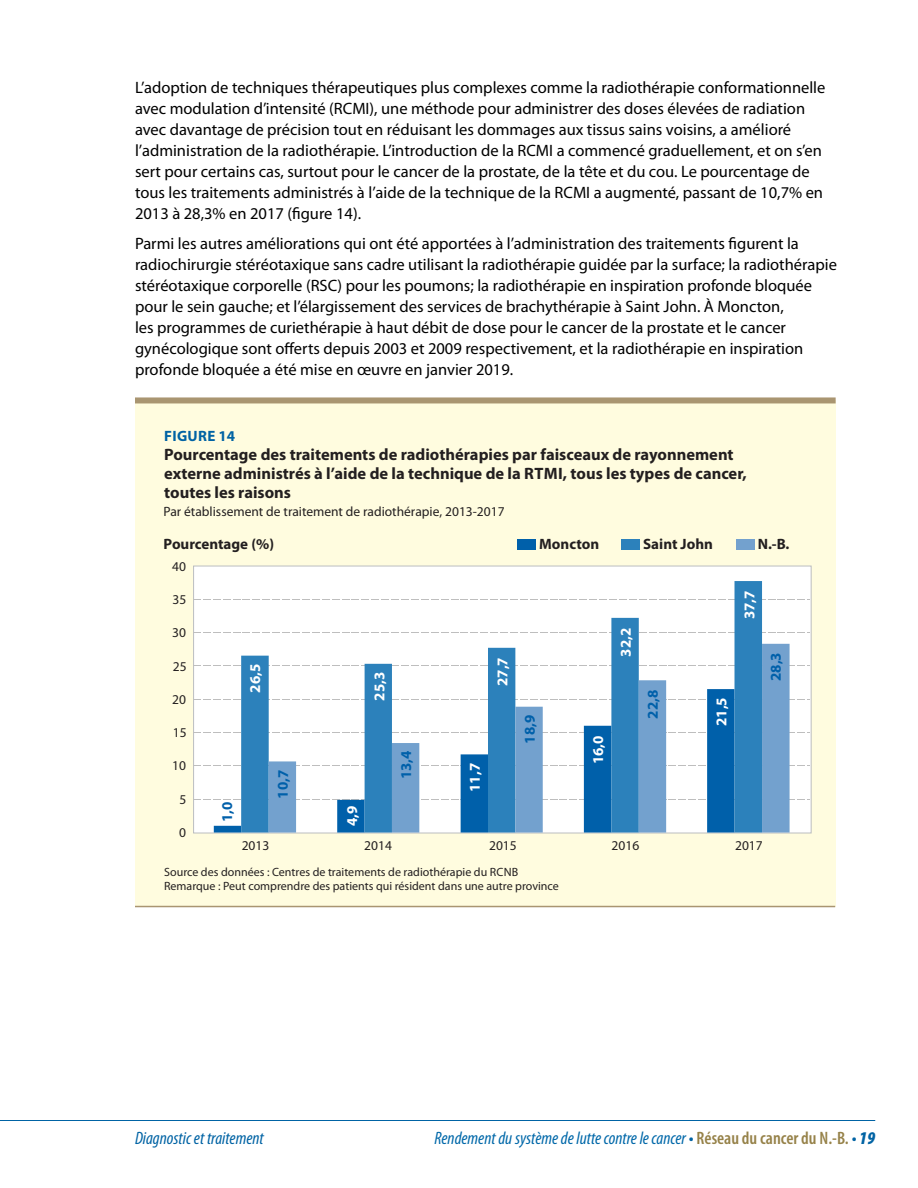
<style>
.page{position:relative;width:918px;height:1188px;background:#fff}
.page>*{position:absolute;margin:0;border:0;box-sizing:border-box;transform-origin:0 0}
.t1{font:italic condensed 18px "Myriad Pro";color:#0068a9}
.t2{font:italic condensed 18px "Myriad Pro";color:#0063a4}
.Body_Text_11pt_14{font:16.5px/21px "Myriad Pro";color:#000}
.t3{font:700 16.5px/18.9px "Myriad Pro";color:#231f20}
.t4{font:700 15px "Myriad Pro";color:#231f20}
.t5{font:700 15px "Myriad Pro";color:#fff}
.t6{font:700 15px "Myriad Pro";color:#0060aa}
.t7{font:700 15px "Myriad Pro";letter-spacing:.02em;color:#0063a4}
.t8{font:13.5px "Myriad Pro";color:#231f20}
.t9{font:12px/13.5px "Myriad Pro";color:#231f20}
.s1{font-weight:600;font-style:normal;color:#0063a4}
.s2{font-weight:600;font-style:normal;color:#968249}
.s3{font-weight:900;color:#0063a4}
</style>
<div class="page">
<hr style="left:0;top:1120px;width:875px;height:1px;background:#0063a4">
<div style="left:135px;top:400px;width:700px;height:507px;background:#fffcdf"></div>
<div style="left:194px;top:566px;width:617px;height:267px;background:#fff"></div>
<div style="left:135px;top:397px;width:701px;height:6px;background:#a99571"></div>
<div style="left:736px;top:539px;width:19px;height:10px;background:#73a1ce"></div>
<div style="left:621px;top:539px;width:19px;height:10px;background:#2c81bb"></div>
<div style="left:518px;top:539px;width:18px;height:10px;background:#0060aa"></div>
<hr style="left:135px;top:906px;width:700px;height:1px;background:#a99571">
<svg style="left:193px;top:599px;width:617px;height:1px"></svg>
<svg style="left:193px;top:632px;width:617px;height:1px"></svg>
<svg style="left:193px;top:665px;width:617px;height:1px"></svg>
<svg style="left:193px;top:699px;width:617px;height:1px"></svg>
<svg style="left:193px;top:732px;width:617px;height:1px"></svg>
<svg style="left:193px;top:765px;width:617px;height:1px"></svg>
<svg style="left:193px;top:799px;width:617px;height:1px"></svg>
<svg style="left:214px;top:699px;width:27px;height:134px"></svg>
<svg style="left:241px;top:581px;width:521px;height:252px"></svg>
<svg style="left:269px;top:644px;width:521px;height:189px"></svg>
<p class="Body_Text_11pt_14" style="left:135px;top:78px;width:692px">L’adoption de techniques thérapeutiques plus complexes comme la radiothérapie conformationnelle avec modulation d’intensité (RCMI), une méthode pour administrer des doses élevées de radiation avec davantage de précision tout en réduisant les dommages aux tissus sains voisins, a amélioré l’administration de la radiothérapie. L’introduction de la RCMI a commencé graduellement, et on s’en sert pour certains cas, surtout pour le cancer de la prostate, de la tête et du cou. Le pourcentage de tous les traitements administrés à l’aide de la technique de la RCMI a augmenté, passant de 10,7% en 2013 à 28,3% en 2017 (figure 14).</p>
<p class="Body_Text_11pt_14" style="left:135px;top:233px;width:703px">Parmi les autres améliorations qui ont été apportées à l’administration des traitements figurent la radiochirurgie stéréotaxique sans cadre utilisant la radiothérapie guidée par la surface; la radiothérapie stéréotaxique corporelle (RSC) pour les poumons; la radiothérapie en inspiration profonde bloquée pour le sein gauche; et l’élargissement des services de brachythérapie à Saint John. À Moncton,<br>les programmes de curiethérapie à haut débit de dose pour le cancer de la prostate et le cancer gynécologique sont offerts depuis 2003 et 2009 respectivement, et la radiothérapie en inspiration profonde bloquée a été mise en œuvre en janvier 2019.</p>
<p class="t7" style="left:164px;top:430px;width:72px">FIGURE 14</p>
<p class="t3" style="left:164px;top:446px;width:584px">Pourcentage des traitements de radiothérapies par faisceaux de rayonnement externe administrés à l’aide de la technique de la RTMI, tous les types de cancer, toutes les raisons</p>
<p class="t8" style="left:164px;top:506px;width:343px">Par établissement de traitement de radiothérapie, 2013-2017</p>
<p class="t4" style="left:164px;top:539px;width:112px">Pourcentage (%)</p>
<p class="t8" style="left:172px;top:561px;width:15px">40</p>
<p class="t8" style="left:173px;top:595px;width:15px">35</p>
<p class="t8" style="left:172px;top:627px;width:15px">30</p>
<p class="t8" style="left:173px;top:661px;width:15px">25</p>
<p class="t8" style="left:172px;top:694px;width:15px">20</p>
<p class="t8" style="left:173px;top:727px;width:15px">15</p>
<p class="t8" style="left:172px;top:761px;width:15px">10</p>
<p class="t8" style="left:179px;top:794px;width:8px">5</p>
<p class="t8" style="left:179px;top:828px;width:8px">0</p>
<p class="t5" style="left:249px;top:693px;width:30px;rotate:-90deg">26,5</p>
<p class="t5" style="left:374px;top:701px;width:30px;rotate:-90deg">25,3</p>
<p class="t6" style="left:277px;top:799px;width:30px;rotate:-90deg">10,7</p>
<p class="t6" style="left:221px;top:822px;width:22px;rotate:-90deg">1,0</p>
<p class="t5" style="left:346px;top:826px;width:22px;rotate:-90deg">4,9</p>
<p class="t6" style="left:400px;top:779px;width:30px;rotate:-90deg">13,4</p>
<p class="t5" style="left:497px;top:686px;width:30px;rotate:-90deg">27,7</p>
<p class="t5" style="left:469px;top:792px;width:30px;rotate:-90deg">11,7</p>
<p class="t4" style="left:539px;top:538px;width:62px">Moncton</p>
<p class="t4" style="left:643px;top:538px;width:71px">Saint John</p>
<p class="t4" style="left:758px;top:538px;width:33px">N.-B.</p>
<p class="t6" style="left:524px;top:744px;width:30px;rotate:-90deg">18,9</p>
<p class="t5" style="left:592px;top:764px;width:30px;rotate:-90deg">16,0</p>
<p class="t5" style="left:620px;top:657px;width:30px;rotate:-90deg">32,2</p>
<p class="t6" style="left:647px;top:719px;width:30px;rotate:-90deg">22,8</p>
<p class="t5" style="left:716px;top:726px;width:30px;rotate:-90deg">21,5</p>
<p class="t5" style="left:744px;top:619px;width:30px;rotate:-90deg">37,7</p>
<p class="t6" style="left:770px;top:681px;width:30px;rotate:-90deg">28,3</p>
<p class="t8" style="left:242px;top:841px;width:29px">2013</p>
<p class="t8" style="left:364px;top:841px;width:29px">2014</p>
<p class="t8" style="left:489px;top:841px;width:29px">2015</p>
<p class="t8" style="left:612px;top:841px;width:29px">2016</p>
<p class="t8" style="left:735px;top:841px;width:29px">2017</p>
<p class="t9" style="left:164px;top:866px;width:396px">Source des données : Centres de traitements de radiothérapie du RCNB<br>Remarque : Peut comprendre des patients qui résident dans une autre province</p>
<p class="t2" style="left:135px;top:1129px;width:130px">Diagnostic et traitement</p>
<p class="t1" style="left:434px;top:1128px;width:442px">Rendement du système de lutte contre le cancer <span class="s1">•</span> <span class="s2">Réseau du cancer du N.-B.</span> <span class="s1">•</span> <span class="s3">19</span></p>
</div>
